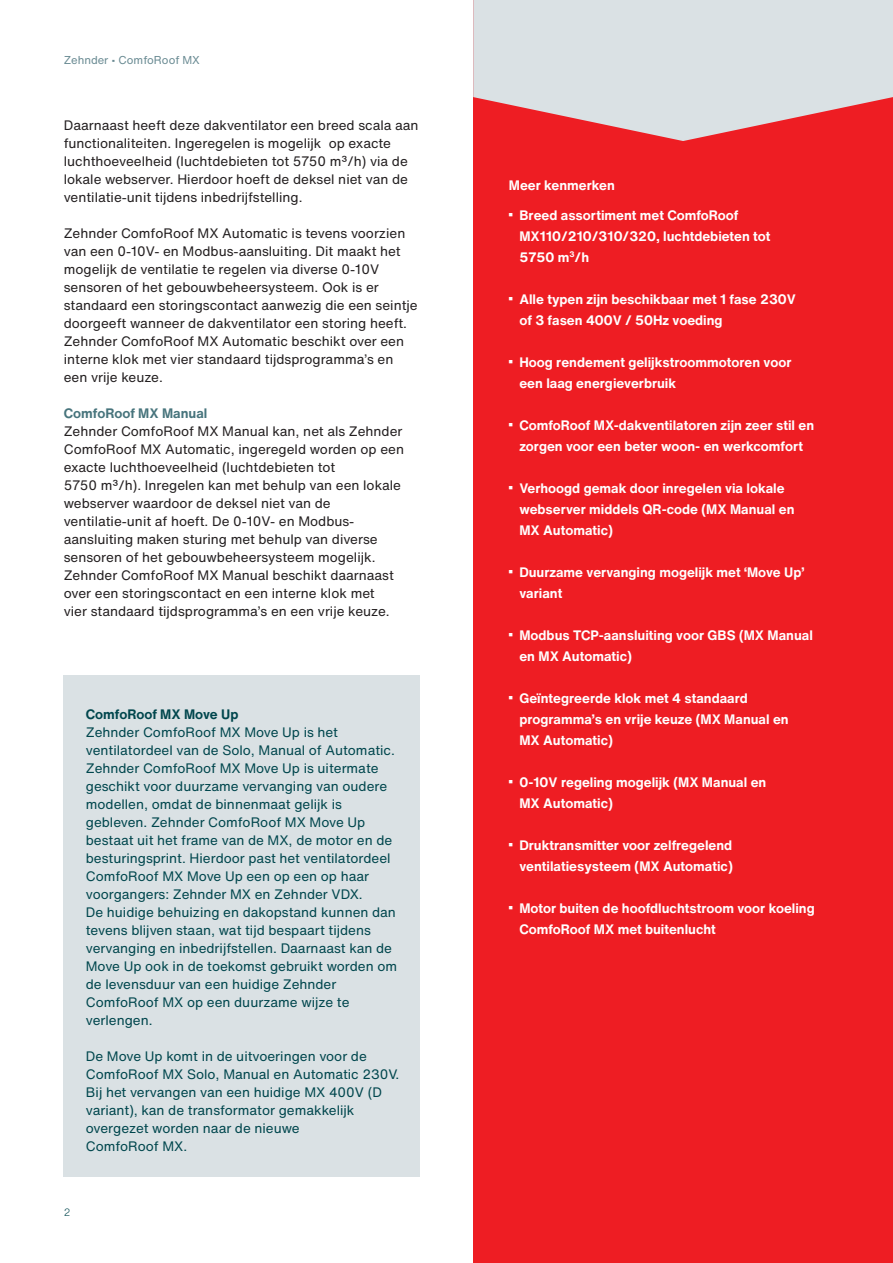
<style>
.page{position:relative;width:893px;height:1263px;background:#fff}
.page>*{position:absolute;margin:0;border:0;box-sizing:border-box;transform-origin:0 0}
.t1{font:13.5px/18px "Helvetica Now Text";color:#231f20}
.t2{font:13.5px/18px "Helvetica Now Text";color:#00464d}
.t3{font:700 13.5px/21px "Helvetica Now Text";color:#fff}
.t4{font:700 13.5px "Helvetica Now Text";color:#00464d}
.t5{font:700 13.5px "Helvetica Now Text";color:#47747c}
.t6{font:11.25px "Helvetica Now Text";color:#6a8b93}
.t7{font:300 10.5px "Helvetica Now Text";color:#00464d}
</style>
<div class="page">
<div style="left:64px;top:676px;width:356px;height:501px;background:#dae1e4"></div>
<div style="left:473px;top:0;width:420px;height:1263px;background:#ee1d23"></div>
<svg style="left:473px;top:0;width:420px;height:141px;fill:#dae1e4"></svg>
<p class="t6" style="left:64px;top:51px;width:138px">Zehnder • ComfoRoof MX</p>
<p class="t1" style="left:64px;top:115px;width:356px">Daarnaast heeft deze dakventilator een breed scala aan functionaliteiten. Ingeregelen is mogelijk op exacte luchthoeveelheid (luchtdebieten tot 5750 m3/h) via de lokale webserver. Hierdoor hoeft de deksel niet van de ventilatie-unit tijdens inbedrijfstelling.</p>
<p class="t1" style="left:64px;top:223px;width:355px">Zehnder ComfoRoof MX Automatic is tevens voorzien van een 0-10V- en Modbus-aansluiting. Dit maakt het mogelijk de ventilatie te regelen via diverse 0-10V sensoren of het gebouwbeheersysteem. Ook is er standaard een storingscontact aanwezig die een seintje doorgeeft wanneer de dakventilator een storing heeft.<br>Zehnder ComfoRoof MX Automatic beschikt over een interne klok met vier standaard tijdsprogramma’s en een vrije keuze.</p>
<p class="t5" style="left:64px;top:403px;width:145px">ComfoRoof MX Manual</p>
<p class="t1" style="left:64px;top:421px;width:342px">Zehnder ComfoRoof MX Manual kan, net als Zehnder ComfoRoof MX Automatic, ingeregeld worden op een exacte luchthoeveelheid (luchtdebieten tot<br>5750 m3/h). Inregelen kan met behulp van een lokale webserver waardoor de deksel niet van de ventilatie-unit af hoeft. De 0-10V- en Modbus&shy;aansluiting maken sturing met behulp van diverse sensoren of het gebouwbeheersysteem mogelijk.<br>Zehnder ComfoRoof MX Manual beschikt daarnaast over een storingscontact en een interne klok met<br>vier standaard tijdsprogramma’s en een vrije keuze.</p>
<p class="t4" style="left:86px;top:704px;width:154px">ComfoRoof MX Move Up</p>
<p class="t2" style="left:86px;top:723px;width:313px">Zehnder ComfoRoof MX Move Up is het ventilatordeel van de Solo, Manual of Automatic.<br>Zehnder ComfoRoof MX Move Up is uitermate geschikt voor duurzame vervanging van oudere modellen, omdat de binnenmaat gelijk is gebleven. Zehnder ComfoRoof MX Move Up bestaat uit het frame van de MX, de motor en de besturingsprint. Hierdoor past het ventilatordeel ComfoRoof MX Move Up een op een op haar voorgangers: Zehnder MX en Zehnder VDX.<br>De huidige behuizing en dakopstand kunnen dan tevens blijven staan, wat tijd bespaart tijdens vervanging en inbedrijfstellen. Daarnaast kan de Move Up ook in de toekomst gebruikt worden om de levensduur van een huidige Zehnder ComfoRoof MX op een duurzame wijze te verlengen.</p>
<p class="t2" style="left:86px;top:1047px;width:315px">De Move Up komt in de uitvoeringen voor de ComfoRoof MX Solo, Manual en Automatic 230V.<br>Bij het vervangen van een huidige MX 400V (D variant), kan de transformator gemakkelijk overgezet worden naar de nieuwe<br>ComfoRoof MX.</p>
<p class="t7" style="left:64px;top:1204px;width:8px">2</p>
<p class="t3" style="left:509px;top:174px;width:108px">Meer kenmerken</p>
<p class="t3" style="left:519px;top:204px;width:253px;text-indent:-11px"><sup>■</sup> Breed assortiment met ComfoRoof<br>MX110/210/310/320, luchtdebieten tot<br>5750 m<sup>3</sup>/h</p>
<p class="t3" style="left:519px;top:288px;width:278px;text-indent:-11px"><sup>■</sup> Alle typen zijn beschikbaar met 1 fase 230V of 3 fasen 400V / 50Hz voeding</p>
<p class="t3" style="left:519px;top:351px;width:274px;text-indent:-11px"><sup>■</sup> Hoog rendement gelijkstroommotoren voor een laag energieverbruik</p>
<p class="t3" style="left:509px;top:414px;width:307px;text-align:center"><sup>■</sup> ComfoRoof MX-dakventilatoren zijn zeer stil en zorgen voor een beter woon- en werkcomfort</p>
<p class="t3" style="left:519px;top:477px;width:277px;text-indent:-11px"><sup>■</sup> Verhoogd gemak door inregelen via lokale webserver middels QR-code (MX Manual en<br>MX Automatic)</p>
<p class="t3" style="left:519px;top:561px;width:286px;text-indent:-11px"><sup>■</sup> Duurzame vervanging mogelijk met ‘Move Up’ variant</p>
<p class="t3" style="left:519px;top:624px;width:295px;text-indent:-11px"><sup>■</sup> Modbus TCP-aansluiting voor GBS (MX Manual en MX Automatic)</p>
<p class="t3" style="left:519px;top:687px;width:271px;text-indent:-11px"><sup>■</sup> Geïntegreerde klok met 4 standaard programma’s en vrije keuze (MX Manual en<br>MX Automatic)</p>
<p class="t3" style="left:519px;top:771px;width:248px;text-indent:-11px"><sup>■</sup> 0-10V regeling mogelijk (MX Manual en<br>MX Automatic)</p>
<p class="t3" style="left:509px;top:834px;width:225px;text-align:right"><sup>■</sup> Druktransmitter voor zelfregelend ventilatiesysteem (MX Automatic)</p>
<p class="t3" style="left:519px;top:897px;width:297px;text-indent:-11px"><sup>■</sup> Motor buiten de hoofdluchtstroom voor koeling<br>ComfoRoof MX met buitenlucht</p>
</div>
